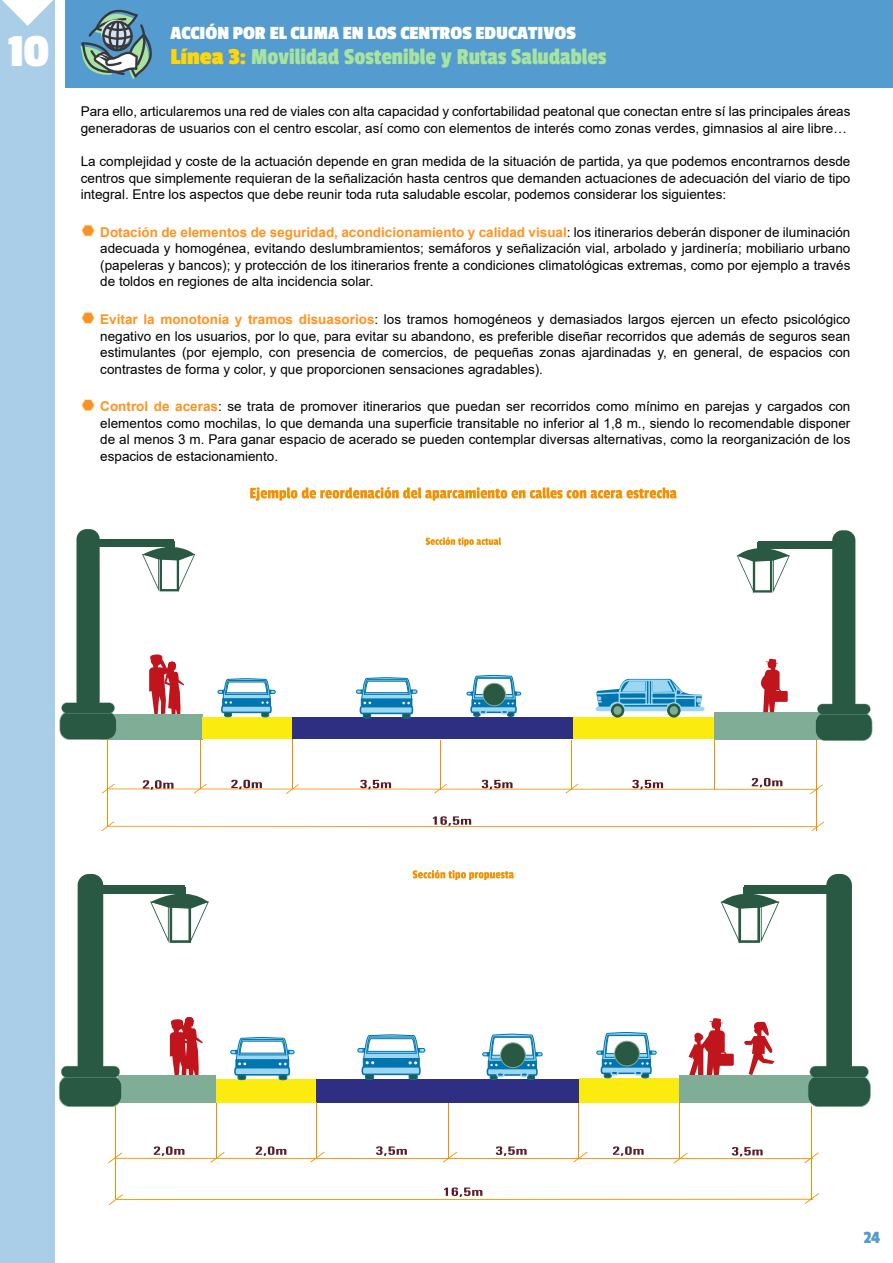
<style>
.page{position:relative;width:893px;height:1263px;background:#fff}
.page>*{position:absolute;margin:0;border:0;box-sizing:border-box;transform-origin:0 0}
.t1{font:700 48px "Passion One";color:#fff}
.t2{font:24px "Passion One";color:#a8e4a0}
.t3{font:700 19.5px "Passion One";color:#fff}
.t4{font:18px "Passion One";color:#549ccf}
.t5{font:13.5px/16.5px "Arial";color:#000;text-align:justify}
.s1{font-weight:700;color:#ffd60a}
.s2{font-weight:700;color:#ff9321}
</style>
<div class="page">
<div style="left:66px;top:0;width:827px;height:88px;background:#549ccf"></div>
<div style="left:0;top:0;width:55px;height:1263px;background:#aacee7"></div>
<svg style="left:2px;top:0;width:64px;height:26px"></svg>
<svg style="left:80px;top:9px;width:72px;height:70px"></svg>
<svg style="left:81px;top:224px;width:14px;height:13px"></svg>
<svg style="left:81px;top:312px;width:14px;height:12px"></svg>
<svg style="left:81px;top:399px;width:14px;height:12px"></svg>
<svg style="left:250px;top:487px;width:427px;height:14px"></svg>
<svg style="left:688px;top:1018px;width:46px;height:57px"></svg>
<svg style="left:170px;top:1017px;width:33px;height:58px"></svg>
<div style="left:118px;top:1075px;width:98px;height:28px;background:#80ad96"></div>
<div style="left:679px;top:1075px;width:149px;height:28px;background:#80ad96"></div>
<svg style="left:59px;top:1066px;width:63px;height:41px;background:#396651"></svg>
<div style="left:78px;top:874px;width:25px;height:201px;background:#295942;border-radius:11px"></div>
<div style="left:90px;top:885px;width:95px;height:9px;background:#295942"></div>
<svg style="left:150px;top:894px;width:59px;height:49px"></svg>
<div style="left:176px;top:887px;width:10px;height:8px;background:#295942"></div>
<svg style="left:808px;top:1066px;width:63px;height:41px;background:#3a6751"></svg>
<div style="left:826px;top:874px;width:26px;height:201px;background:#295942;border-radius:11px"></div>
<div style="left:744px;top:885px;width:95px;height:9px;background:#295942"></div>
<svg style="left:721px;top:887px;width:58px;height:56px"></svg>
<div style="left:744px;top:887px;width:10px;height:8px;background:#295942"></div>
<div style="left:222px;top:1079px;width:457px;height:24px;background:#2e2e82"></div>
<div style="left:216px;top:1079px;width:100px;height:24px;background:#fceb0f"></div>
<div style="left:580px;top:1078px;width:99px;height:25px;background:#fceb0f"></div>
<hr style="left:115px;top:1105px;width:1px;height:94px;background:#f29100">
<hr style="left:216px;top:1103px;width:1px;height:55px;background:#f29100">
<hr style="left:316px;top:1102px;width:1px;height:55px;background:#f29100">
<hr style="left:578px;top:1103px;width:1px;height:55px;background:#f29100">
<hr style="left:448px;top:1104px;width:1px;height:55px;background:#f29100">
<hr style="left:679px;top:1103px;width:1px;height:55px;background:#f29100">
<hr style="left:115px;top:1158px;width:698px;height:1px;background:#f29100">
<hr style="left:116px;top:1199px;width:697px;height:1px;background:#f29100">
<hr style="left:811px;top:1106px;width:1px;height:93px;background:#f29100">
<svg style="left:108px;top:1152px;width:14px;height:11px"></svg>
<svg style="left:109px;top:1194px;width:14px;height:11px"></svg>
<svg style="left:210px;top:1152px;width:15px;height:11px"></svg>
<svg style="left:310px;top:1152px;width:15px;height:10px"></svg>
<svg style="left:805px;top:1193px;width:14px;height:11px"></svg>
<svg style="left:804px;top:1152px;width:15px;height:11px"></svg>
<svg style="left:573px;top:1152px;width:15px;height:10px"></svg>
<svg style="left:443px;top:1152px;width:14px;height:10px"></svg>
<svg style="left:673px;top:1153px;width:15px;height:10px"></svg>
<svg style="left:154px;top:1146px;width:30px;height:10px"></svg>
<svg style="left:256px;top:1146px;width:30px;height:10px"></svg>
<svg style="left:376px;top:1146px;width:31px;height:10px"></svg>
<svg style="left:496px;top:1146px;width:31px;height:10px"></svg>
<svg style="left:613px;top:1146px;width:31px;height:10px"></svg>
<svg style="left:732px;top:1147px;width:31px;height:9px"></svg>
<svg style="left:444px;top:1187px;width:38px;height:10px"></svg>
<svg style="left:413px;top:870px;width:101px;height:10px"></svg>
<svg style="left:357px;top:1034px;width:68px;height:46px"></svg>
<svg style="left:230px;top:1037px;width:64px;height:43px"></svg>
<svg style="left:482px;top:1033px;width:60px;height:47px"></svg>
<div style="left:520px;top:1072px;width:8px;height:5px;border:2px solid #9cd6f0;border-radius:2px"></div>
<svg style="left:596px;top:1032px;width:60px;height:46px"></svg>
<div style="left:634px;top:1070px;width:8px;height:5px;border:2px solid #9cd6f0;border-radius:2px"></div>
<svg style="left:744px;top:1021px;width:31px;height:54px"></svg>
<svg style="left:149px;top:654px;width:35px;height:60px"></svg>
<div style="left:100px;top:714px;width:102px;height:25px;background:#80ad96"></div>
<div style="left:714px;top:712px;width:116px;height:27px;background:#80ad96"></div>
<svg style="left:60px;top:703px;width:57px;height:37px;background:#386650"></svg>
<div style="left:77px;top:529px;width:23px;height:182px;background:#295942;border-radius:10px"></div>
<div style="left:88px;top:539px;width:86px;height:8px;background:#295942"></div>
<svg style="left:142px;top:541px;width:53px;height:51px"></svg>
<div style="left:165px;top:541px;width:9px;height:7px;background:#295942"></div>
<svg style="left:815px;top:704px;width:57px;height:37px;background:#386650"></svg>
<div style="left:832px;top:530px;width:23px;height:182px;background:#295942;border-radius:10px"></div>
<div style="left:758px;top:541px;width:86px;height:7px;background:#295942"></div>
<svg style="left:737px;top:542px;width:53px;height:51px"></svg>
<div style="left:758px;top:542px;width:9px;height:7px;background:#295942"></div>
<div style="left:207px;top:717px;width:432px;height:22px;background:#2e2e82"></div>
<div style="left:202px;top:717px;width:90px;height:22px;background:#fceb0f"></div>
<div style="left:573px;top:717px;width:141px;height:22px;background:#fceb0f"></div>
<hr style="left:107px;top:739px;width:1px;height:87px;background:#f29100">
<hr style="left:200px;top:739px;width:1px;height:50px;background:#f29100">
<hr style="left:292px;top:739px;width:1px;height:50px;background:#f29100">
<hr style="left:571px;top:740px;width:1px;height:49px;background:#f29100">
<hr style="left:714px;top:740px;width:1px;height:50px;background:#f29100">
<hr style="left:440px;top:740px;width:1px;height:50px;background:#f29100">
<hr style="left:109px;top:788px;width:709px;height:2px;background:#f29100">
<hr style="left:107px;top:826px;width:711px;height:1px;background:#f29100">
<hr style="left:816px;top:740px;width:1px;height:91px;background:#f29100">
<svg style="left:102px;top:784px;width:13px;height:9px"></svg>
<svg style="left:101px;top:821px;width:13px;height:10px"></svg>
<svg style="left:194px;top:784px;width:13px;height:9px"></svg>
<svg style="left:286px;top:784px;width:13px;height:10px"></svg>
<svg style="left:811px;top:821px;width:13px;height:10px"></svg>
<svg style="left:810px;top:784px;width:13px;height:10px"></svg>
<svg style="left:566px;top:784px;width:12px;height:9px"></svg>
<svg style="left:434px;top:784px;width:13px;height:9px"></svg>
<svg style="left:143px;top:780px;width:30px;height:10px"></svg>
<svg style="left:231px;top:780px;width:31px;height:9px"></svg>
<svg style="left:360px;top:780px;width:31px;height:9px"></svg>
<svg style="left:482px;top:780px;width:30px;height:9px"></svg>
<svg style="left:632px;top:780px;width:31px;height:9px"></svg>
<svg style="left:752px;top:778px;width:30px;height:9px"></svg>
<svg style="left:433px;top:816px;width:38px;height:10px"></svg>
<svg style="left:426px;top:537px;width:75px;height:9px"></svg>
<svg style="left:356px;top:677px;width:61px;height:42px"></svg>
<svg style="left:218px;top:678px;width:58px;height:39px"></svg>
<svg style="left:467px;top:675px;width:54px;height:42px"></svg>
<hr style="left:596px;top:707px;width:108px;height:4px;background:#9cd6f0;border-radius:2px">
<div style="left:611px;top:703px;width:13px;height:14px;background:#295942;border-radius:50%"></div>
<div style="left:613px;top:706px;width:9px;height:9px;background:#80ad96;border-radius:50%"></div>
<div style="left:667px;top:703px;width:13px;height:14px;background:#295942;border-radius:50%"></div>
<div style="left:670px;top:706px;width:8px;height:9px;background:#80ad96;border-radius:50%"></div>
<svg style="left:595px;top:678px;width:108px;height:33px"></svg>
<svg style="left:761px;top:659px;width:27px;height:53px"></svg>
<h1 class="t1" style="left:9px;top:26px;width:42px">10</h1>
<h3 class="t3" style="left:170px;top:23px;width:407px">ACCIÓN POR EL CLIMA EN LOS CENTROS EDUCATIVOS</h3>
<h2 class="t2" style="left:170px;top:44px;width:437px"><span class="s1">Línea 3:</span> Movilidad Sostenible y Rutas Saludables</h2>
<p class="t5" style="left:81px;top:103px;width:771px">Para ello, articularemos una red de viales con alta capacidad y confortabilidad peatonal que conectan entre sí las principales áreas generadoras de usuarios con el centro escolar, así como con elementos de interés como zonas verdes, gimnasios al aire libre…</p>
<p class="t5" style="left:81px;top:153px;width:771px">La complejidad y coste de la actuación depende en gran medida de la situación de partida, ya que podemos encontrarnos desde centros que simplemente requieran de la señalización hasta centros que demanden actuaciones de adecuación del viario de tipo integral. Entre los aspectos que debe reunir toda ruta saludable escolar, podemos considerar los siguientes:</p>
<p class="t5" style="left:100px;top:224px;width:752px"><span class="s2">Dotación de elementos de seguridad, acondicionamiento y calidad visual</span>: los itinerarios deberán disponer de iluminación adecuada y homogénea, evitando deslumbramientos; semáforos y señalización vial, arbolado y jardinería; mobiliario urbano (papeleras y bancos); y protección de los itinerarios frente a condiciones climatológicas extremas, como por ejemplo a través de toldos en regiones de alta incidencia solar.</p>
<p class="t5" style="left:100px;top:311px;width:752px"><span class="s2">Evitar la monotonía y tramos disuasorios</span>: los tramos homogéneos y demasiados largos ejercen un efecto psicológico negativo en los usuarios, por lo que, para evitar su abandono, es preferible diseñar recorridos que además de seguros sean estimulantes (por ejemplo, con presencia de comercios, de pequeñas zonas ajardinadas y, en general, de espacios con contrastes de forma y color, y que proporcionen sensaciones agradables).</p>
<p class="t5" style="left:100px;top:398px;width:752px"><span class="s2">Control de aceras</span>: se trata de promover itinerarios que puedan ser recorridos como mínimo en parejas y cargados con elementos como mochilas, lo que demanda una superficie transitable no inferior al 1,8 m., siendo lo recomendable disponer de al menos 3 m. Para ganar espacio de acerado se pueden contemplar diversas alternativas, como la reorganización de los espacios de estacionamiento.</p>
<h3 class="t4" style="left:864px;top:1228px;width:18px">24</h3>
</div>
